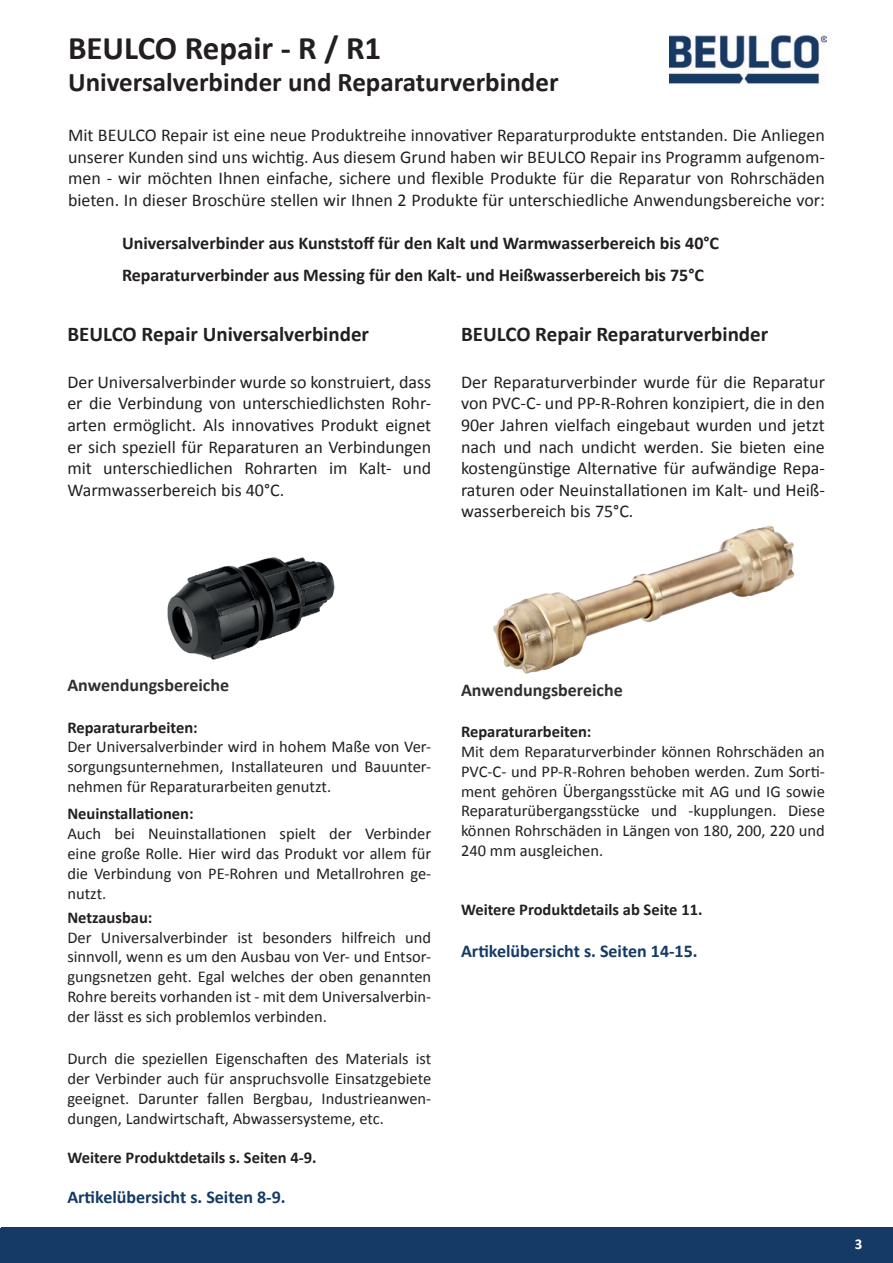
<style>
.page{position:relative;width:893px;height:1263px;background:#fff}
.page>*{position:absolute;margin:0;border:0;box-sizing:border-box;transform-origin:0 0}
.t1{font:700 33px "Calibri";color:#231f20}
.t2{font:700 27px "Calibri";color:#231f20}
.t3{font:700 21px "Calibri";color:#231f20}
.t4{font:18px/21.6px "Calibri";color:#231f20;text-align:justify}
.t5{font:700 18px/32.4px "Calibri";color:#231f20}
.t6{font:700 18px "Calibri";color:#143a65}
.t7{font:700 18px "Calibri";color:#312f30}
.t8{font:16.5px/19.8px "Calibri";color:#231f20;text-align:justify}
.t9{font:700 16.5px "Calibri";color:#231f20}
.t10{font:700 15px "Calibri";color:#fff}
</style>
<div class="page">
<img style="left:670px;top:34px;width:157px;height:51px">
<hr style="left:0;top:0;width:1px;height:1263px;background:#143a65">
<div style="left:1px;top:1227px;width:892px;height:36px;background:#143a65"></div>
<img style="left:167px;top:557px;width:168px;height:103px">
<img style="left:494px;top:525px;width:301px;height:149px">
<h1 class="t1" style="left:68px;top:27px;width:315px">BEULCO Repair - R / R1</h1>
<h2 class="t2" style="left:68px;top:65px;width:492px">Universalverbinder und Reparaturverbinder</h2>
<p class="t4" style="left:68px;top:124px;width:758px">Mit BEULCO Repair ist eine neue Produktreihe innovativer Reparaturprodukte entstanden. Die Anliegen unserer Kunden sind uns wichtig. Aus diesem Grund haben wir BEULCO Repair ins Programm aufgenom&shy;men - wir möchten Ihnen einfache, sichere und flexible Produkte für die Reparatur von Rohrschäden bieten. In dieser Broschüre stellen wir Ihnen 2 Produkte für unterschiedliche Anwendungsbereiche vor:</p>
<p class="t5" style="left:122px;top:227px;width:599px">Universalverbinder aus Kunststoff für den Kalt und Warmwasserbereich bis 40°C<br>Reparaturverbinder aus Messing für den Kalt- und Heißwasserbereich bis 75°C</p>
<p class="t3" style="left:67px;top:321px;width:303px">BEULCO Repair Universalverbinder</p>
<p class="t4" style="left:67px;top:371px;width:365px">Der Universalverbinder wurde so konstruiert, dass er die Verbindung von unterschiedlichsten Rohr&shy;arten ermöglicht. Als innovatives Produkt eignet er sich speziell für Reparaturen an Verbindungen mit unterschiedlichen Rohrarten im Kalt- und Warmwasserbereich bis 40°C.</p>
<p class="t3" style="left:461px;top:321px;width:309px">BEULCO Repair Reparaturverbinder</p>
<p class="t4" style="left:461px;top:371px;width:365px">Der Reparaturverbinder wurde für die Reparatur von PVC-C- und PP-R-Rohren konzipiert, die in den 90er Jahren vielfach eingebaut wurden und jetzt nach und nach undicht werden. Sie bieten eine kostengünstige Alternative für aufwändige Repa&shy;raturen oder Neuinstallationen im Kalt- und Heiß&shy;wasserbereich bis 75°C.</p>
<p class="t7" style="left:67px;top:674px;width:163px">Anwendungsbereiche</p>
<p class="t9" style="left:67px;top:716px;width:132px">Reparaturarbeiten:</p>
<p class="t8" style="left:67px;top:737px;width:365px">Der Universalverbinder wird in hohem Maße von Ver&shy;sorgungsunternehmen, Installateuren und Bauunter&shy;nehmen für Reparaturarbeiten genutzt.</p>
<p class="t9" style="left:67px;top:803px;width:128px">Neuinstallationen:</p>
<p class="t8" style="left:67px;top:824px;width:365px">Auch bei Neuinstallationen spielt der Verbinder eine große Rolle. Hier wird das Produkt vor allem für die Verbindung von PE-Rohren und Metallrohren ge&shy;nutzt.</p>
<p class="t9" style="left:67px;top:907px;width:87px">Netzausbau:</p>
<p class="t8" style="left:67px;top:927px;width:365px">Der Universalverbinder ist besonders hilfreich und sinnvoll, wenn es um den Ausbau von Ver- und Entsor&shy;gungsnetzen geht. Egal welches der oben genannten Rohre bereits vorhanden ist - mit dem Universalverbin&shy;der lässt es sich problemlos verbinden.</p>
<p class="t8" style="left:67px;top:1049px;width:365px">Durch die speziellen Eigenschaften des Materials ist der Verbinder auch für anspruchsvolle Einsatzgebiete geeignet. Darunter fallen Bergbau, Industrieanwen&shy;dungen, Landwirtschaft, Abwassersysteme, etc.</p>
<p class="t9" style="left:67px;top:1147px;width:251px">Weitere Produktdetails s. Seiten 4-9.</p>
<p class="t6" style="left:67px;top:1185px;width:220px">Artikelübersicht s. Seiten 8-9.</p>
<p class="t7" style="left:461px;top:678px;width:163px">Anwendungsbereiche</p>
<p class="t9" style="left:461px;top:721px;width:132px">Reparaturarbeiten:</p>
<p class="t8" style="left:461px;top:742px;width:365px">Mit dem Reparaturverbinder können Rohrschäden an PVC-C- und PP-R-Rohren behoben werden. Zum Sorti&shy;ment gehören Übergangsstücke mit AG und IG sowie Reparaturübergangsstücke und -kupplungen. Diese können Rohrschäden in Längen von 180, 200, 220 und 240 mm ausgleichen.</p>
<p class="t9" style="left:461px;top:899px;width:243px">Weitere Produktdetails ab Seite 11.</p>
<p class="t6" style="left:461px;top:939px;width:238px">Artikelübersicht s. Seiten 14-15.</p>
<p class="t10" style="left:855px;top:1234px;width:9px">3</p>
</div>
